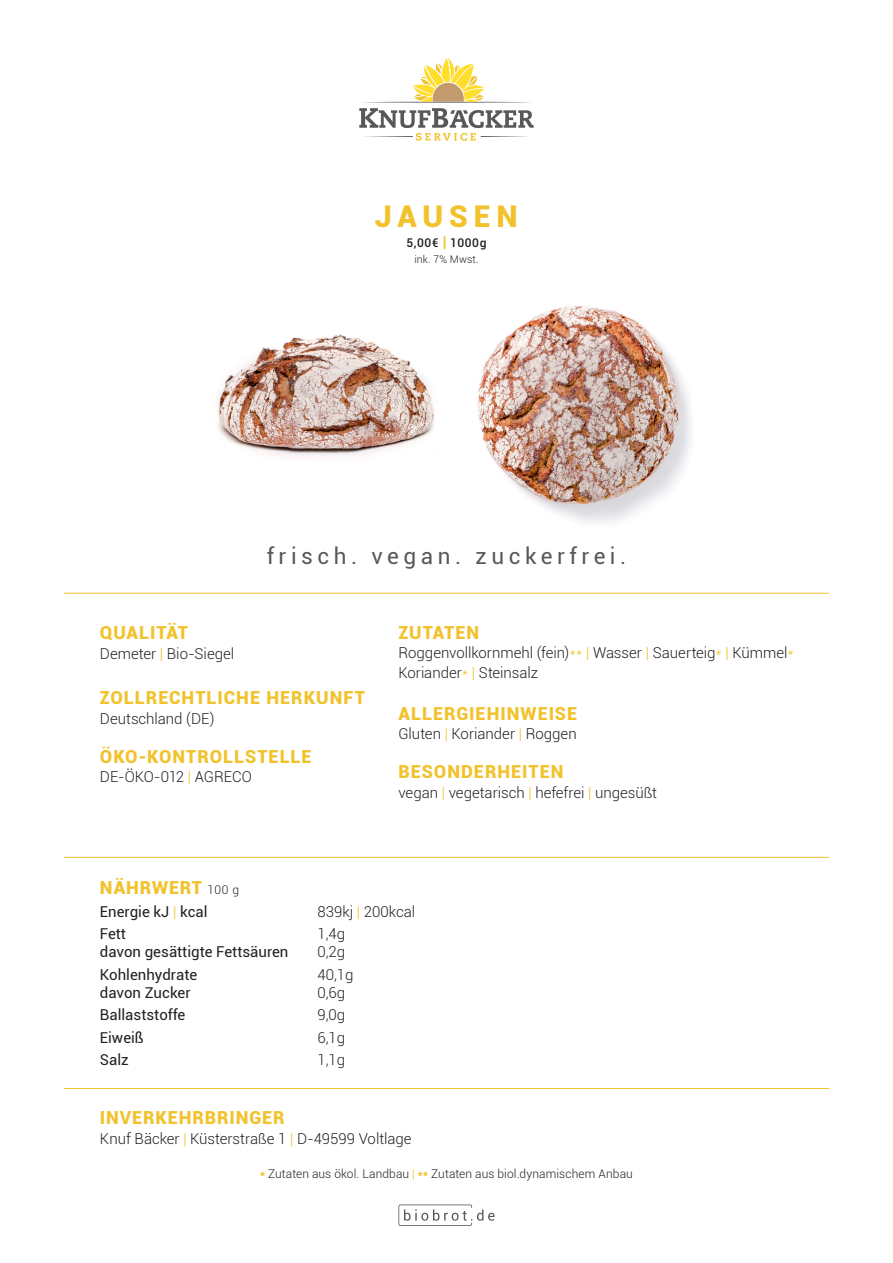
<style>
.page{position:relative;width:893px;height:1263px;background:#fff}
.page>*{position:absolute;margin:0;border:0;box-sizing:border-box;transform-origin:0 0}
.t1{font:900 30px "Roboto";letter-spacing:.2em;color:#f2c22d}
.t2{font:22.5px "Roboto";letter-spacing:.2em;color:#57585a}
.t3{font:900 18px "Roboto";letter-spacing:.055em;color:#f2c22d}
.t4{font:300 15px/19.5px "Roboto";color:#231f20}
.t5{font:15px "Roboto";color:#231f20}
.t6{font:300 12px "Roboto";letter-spacing:.01em;color:#231f20}
.t7{font:500 12px "Roboto";letter-spacing:.05em;color:#231f20}
.t8{font:300 10.5px "Roboto";letter-spacing:.01em;color:#231f20}
.s1{font-weight:700;font-size:15px;color:#f2c22d}
.s2{color:#f2c22d}
.s3{font-weight:300;font-size:12px;color:#231f20}
.s4{font-weight:300;color:#f2c22d}
.s5{font-weight:900;color:#f2c22d}
</style>
<div class="page">
<svg style="left:359px;top:58px;width:175px;height:83px"></svg>
<img style="left:217px;top:334px;width:217px;height:124px">
<img style="left:477px;top:305px;width:214px;height:217px">
<svg style="left:398px;top:1204px;width:97px;height:22px"></svg>
<hr style="left:64px;top:593px;width:765px;height:1px;background:#f2c22d">
<hr style="left:64px;top:857px;width:765px;height:1px;background:#f2c22d">
<hr style="left:64px;top:1088px;width:765px;height:1px;background:#f2c22d">
<p class="t1" style="left:375px;top:195px;width:144px">JAUSEN</p>
<p class="t7" style="left:406px;top:234px;width:82px">5,00€ <span class="s1">|</span> 1000g</p>
<p class="t8" style="left:414px;top:252px;width:66px">ink. 7% Mwst.</p>
<p class="t2" style="left:267px;top:541px;width:361px">frisch. vegan. zuckerfrei.</p>
<p class="t3" style="left:100px;top:620px;width:90px">QUALITÄT</p>
<p class="t4" style="left:100px;top:643px;width:136px">Demeter <span class="s2">|</span> Bio-Siegel</p>
<p class="t3" style="left:100px;top:685px;width:267px">ZOLLRECHTLICHE HERKUNFT</p>
<p class="t4" style="left:100px;top:708px;width:116px">Deutschland (DE)</p>
<p class="t3" style="left:100px;top:744px;width:213px">ÖKO-KONTROLLSTELLE</p>
<p class="t4" style="left:100px;top:767px;width:153px">DE-ÖKO-012 <span class="s2">|</span> AGRECO</p>
<p class="t3" style="left:398px;top:620px;width:82px">ZUTATEN</p>
<p class="t4" style="left:398px;top:643px;width:397px">Roggenvollkornmehl (fein)<span class="s2">** |</span> Wasser <span class="s2">|</span> Sauerteig<span class="s2">* |</span> Kümmel<span class="s2">*<br></span>Koriander<span class="s2">* |</span> Steinsalz</p>
<p class="t3" style="left:398px;top:701px;width:180px">ALLERGIEHINWEISE</p>
<p class="t4" style="left:398px;top:724px;width:180px">Gluten <span class="s2">|</span> Koriander <span class="s2">|</span> Roggen</p>
<p class="t3" style="left:398px;top:759px;width:167px">BESONDERHEITEN</p>
<p class="t4" style="left:398px;top:782px;width:260px">vegan <span class="s2">|</span> vegetarisch✔<span class="s2">|</span> hefefrei <span class="s2">|</span> ungesüßt</p>
<p class="t3" style="left:100px;top:875px;width:141px">NÄHRWERT <span class="s3">100 g</span></p>
<p class="t5" style="left:100px;top:901px;width:109px">Energie kJ <span class="s4">|</span> kcal</p>
<p class="t4" style="left:317px;top:901px;width:99px">839kj <span class="s2">|</span> 200kcal</p>
<p class="t5" style="left:100px;top:923px;width:28px">Fett</p>
<p class="t4" style="left:317px;top:924px;width:29px">1,4g</p>
<p class="t5" style="left:100px;top:941px;width:190px">davon gesättigte Fettsäuren</p>
<p class="t4" style="left:317px;top:942px;width:29px">0,2g</p>
<p class="t5" style="left:100px;top:964px;width:99px">Kohlenhydrate</p>
<p class="t4" style="left:317px;top:964px;width:38px">40,1g</p>
<p class="t5" style="left:100px;top:982px;width:92px">davon Zucker</p>
<p class="t4" style="left:317px;top:982px;width:29px">0,6g</p>
<p class="t5" style="left:100px;top:1004px;width:87px">Ballaststoffe</p>
<p class="t4" style="left:317px;top:1005px;width:29px">9,0g</p>
<p class="t5" style="left:100px;top:1027px;width:45px">Eiweiß</p>
<p class="t4" style="left:317px;top:1027px;width:29px">6,1g</p>
<p class="t5" style="left:100px;top:1049px;width:30px">Salz</p>
<p class="t4" style="left:317px;top:1050px;width:29px">1,1g</p>
<p class="t3" style="left:100px;top:1105px;width:186px">INVERKEHRBRINGER</p>
<p class="t4" style="left:100px;top:1128px;width:313px">Knuf Bäcker <span class="s2">|</span> Küsterstraße 1 <span class="s2">|</span> D-49599 Voltlage</p>
<p class="t6" style="left:260px;top:1165px;width:374px"><span class="s5">*</span> Zutaten aus ökol. Landbau <span class="s2">|</span> <span class="s5">**</span> Zutaten aus biol.dynamischem Anbau</p>
</div>
